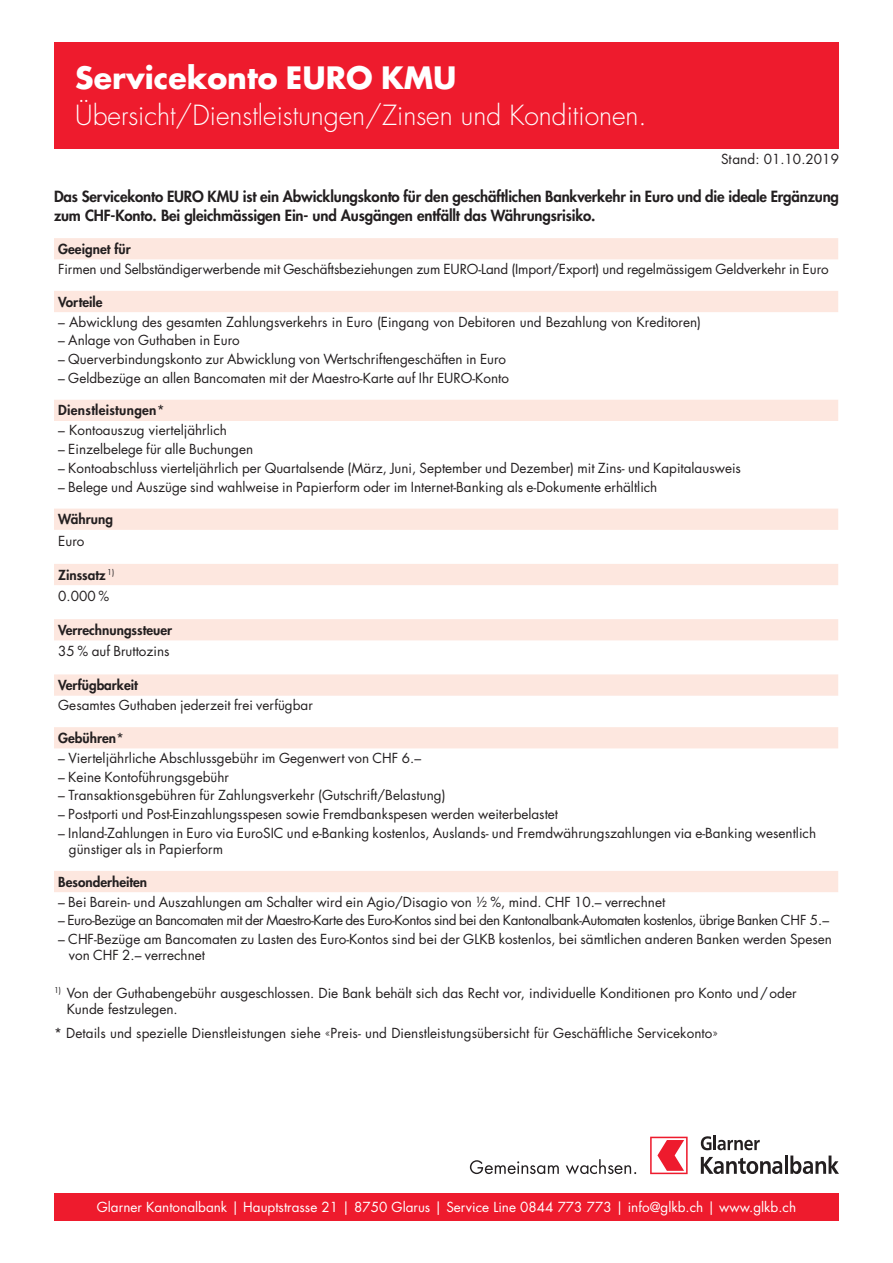
<style>
.page{position:relative;width:893px;height:1263px;background:#fff}
.page>*{position:absolute;margin:0;border:0;box-sizing:border-box;transform-origin:0 0}
.t1{font:700 30px "Futura Std";color:#fff}
.t2{font:300 27px "Futura Std";color:#fff}
.t3{font:800 15px/19.5px "Futura Std";letter-spacing:-.01em;color:#231f20}
.t4{font:13.5px/16.2px "Futura Std";color:#231f20}
.t5{font:13.5px "Futura Std";letter-spacing:-.03em;color:#231f20}
.t6{font:800 13.5px/21.3px "Futura Std";color:#231f20}
.t7{font:13.5px "Futura Std";color:#fff}
.t8{font:800 13.5px "Futura Std";letter-spacing:.02em;color:#231f20}
.s1{font-weight:400}
.s2{font-weight:300}
</style>
<div class="page">
<div style="left:54px;top:1193px;width:785px;height:27px;background:#ee1b2d"></div>
<svg style="left:701px;top:1135px;width:59px;height:15px"></svg>
<svg style="left:701px;top:1157px;width:81px;height:17px"></svg>
<hr style="left:785px;top:1155px;width:3px;height:19px;background:#231f20">
<svg style="left:790px;top:1155px;width:49px;height:19px"></svg>
<svg style="left:650px;top:1137px;width:38px;height:37px"></svg>
<svg style="left:470px;top:1160px;width:89px;height:14px"></svg>
<svg style="left:566px;top:1159px;width:70px;height:15px"></svg>
<div style="left:54px;top:43px;width:785px;height:106px;background:#ee1b2d"></div>
<svg style="left:54px;top:238px;width:784px;height:654px"></svg>
<h1 class="t1" style="left:75px;top:57px;width:383px">Servicekonto EURO KMU</h1>
<h2 class="t2" style="left:75px;top:98px;width:573px">Übersicht/Dienstleistungen/Zinsen und Konditionen.</h2>
<p class="t4" style="left:721px;top:151px;width:119px">Stand: 01.10.2019</p>
<p class="t3" style="left:54px;top:186px;width:787px">Das Servicekonto EURO KMU ist ein Abwicklungskonto für den geschäftlichen Bankverkehr in Euro und die ideale Ergänzung zum CHF-Konto. Bei gleichmässigen Ein- und Ausgängen entfällt das Währungsrisiko.</p>
<p class="t6" style="left:58px;top:238px;width:74px">Geeignet für</p>
<p class="t4" style="left:58px;top:261px;width:772px">Firmen und Selbständigerwerbende mit Geschäftsbeziehungen zum EURO-Land (Import/Export) und regelmässigem Geldverkehr in Euro</p>
<p class="t6" style="left:58px;top:291px;width:46px">Vorteile</p>
<p class="t4" style="left:58px;top:314px;width:644px">– Abwicklung des gesamten Zahlungsverkehrs in Euro (Eingang von Debitoren und Bezahlung von Kreditoren)</p>
<p class="t4" style="left:58px;top:332px;width:183px">– Anlage von Guthaben in Euro</p>
<p class="t4" style="left:58px;top:351px;width:449px">– Querverbindungskonto zur Abwicklung von Wertschriftengeschäften in Euro</p>
<p class="t4" style="left:58px;top:370px;width:452px">– Geldbezüge an allen Bancomaten mit der Maestro-Karte auf Ihr EURO-Konto</p>
<p class="t8" style="left:58px;top:402px;width:108px">Dienstleistungen<span class="s1">*</span></p>
<p class="t4" style="left:58px;top:422px;width:170px">– Kontoauszug vierteljährlich</p>
<p class="t4" style="left:58px;top:441px;width:196px">– Einzelbelege für alle Buchungen</p>
<p class="t4" style="left:58px;top:460px;width:684px">– Kontoabschluss vierteljährlich per Quartalsende (März, Juni, September und Dezember) mit Zins- und Kapitalausweis</p>
<p class="t4" style="left:58px;top:479px;width:601px">– Belege und Auszüge sind wahlweise in Papierform oder im Internet-Banking als e-Dokumente erhältlich</p>
<p class="t6" style="left:58px;top:509px;width:56px">Währung</p>
<p class="t4" style="left:58px;top:533px;width:28px">Euro</p>
<p class="t6" style="left:58px;top:564px;width:58px">Zinssatz <sup>1)<br></sup><span class="s1">0.000 %</span></p>
<p class="t6" style="left:58px;top:619px;width:115px">Verrechnungssteuer</p>
<p class="t4" style="left:58px;top:643px;width:113px">35 % auf Bruttozins</p>
<p class="t6" style="left:58px;top:674px;width:81px">Verfügbarkeit</p>
<p class="t4" style="left:58px;top:697px;width:256px">Gesamtes Guthaben jederzeit frei verfügbar</p>
<p class="t6" style="left:58px;top:727px;width:67px">Gebühren<span class="s1">*</span></p>
<p class="t4" style="left:58px;top:750px;width:364px">– Vierteljährliche Abschlussgebühr im Gegenwert von CHF 6.–</p>
<p class="t4" style="left:58px;top:769px;width:172px">– Keine Kontoführungsgebühr</p>
<p class="t4" style="left:58px;top:787px;width:389px">– Transaktionsgebühren für Zahlungsverkehr (Gutschrift/Belastung)</p>
<p class="t4" style="left:58px;top:806px;width:501px">– Postporti und Post-Einzahlungsspesen sowie Fremdbankspesen werden weiterbelastet</p>
<p class="t4" style="left:69px;top:825px;width:749px;text-indent:-11px">– Inland-Zahlungen in Euro via EuroSIC und e-Banking kostenlos, Auslands- und Fremdwährungszahlungen via e-Banking wesentlich günstiger als in Papierform</p>
<p class="t6" style="left:58px;top:871px;width:91px">Besonderheiten</p>
<p class="t4" style="left:58px;top:894px;width:608px">– Bei Barein- und Auszahlungen am Schalter wird ein Agio/Disagio von ½ %, mind. CHF 10.– verrechnet</p>
<p class="t5" style="left:58px;top:912px;width:772px">– Euro-Bezüge an Bancomaten mit der Maestro-Karte des Euro-Kontos sind bei den Kantonalbank-Automaten kostenlos, übrige Banken CHF 5.–</p>
<p class="t4" style="left:69px;top:931px;width:764px;text-indent:-11px">– CHF-Bezüge am Bancomaten zu Lasten des Euro-Kontos sind bei der GLKB kostenlos, bei sämtlichen anderen Banken werden Spesen von CHF 2.– verrechnet</p>
<p class="t4" style="left:67px;top:985px;width:731px;text-indent:-13px"><sup>1)</sup> Von der Guthabengebühr ausgeschlossen. Die Bank behält sich das Recht vor, individuelle Konditionen pro Konto und/oder<br>Kunde festzulegen.</p>
<p class="t4" style="left:54px;top:1025px;width:665px">* Details und spezielle Dienstleistungen siehe <span class="s2">«</span>Preis- und Dienstleistungsübersicht für Geschäftliche Servicekonto<span class="s2">»</span></p>
<p class="t7" style="left:97px;top:1198px;width:701px">Glarner Kantonalbank | Hauptstrasse 21 | 8750 Glarus | Service Line 0844 773 773 | info@glkb.ch | www.glkb.ch</p>
</div>
